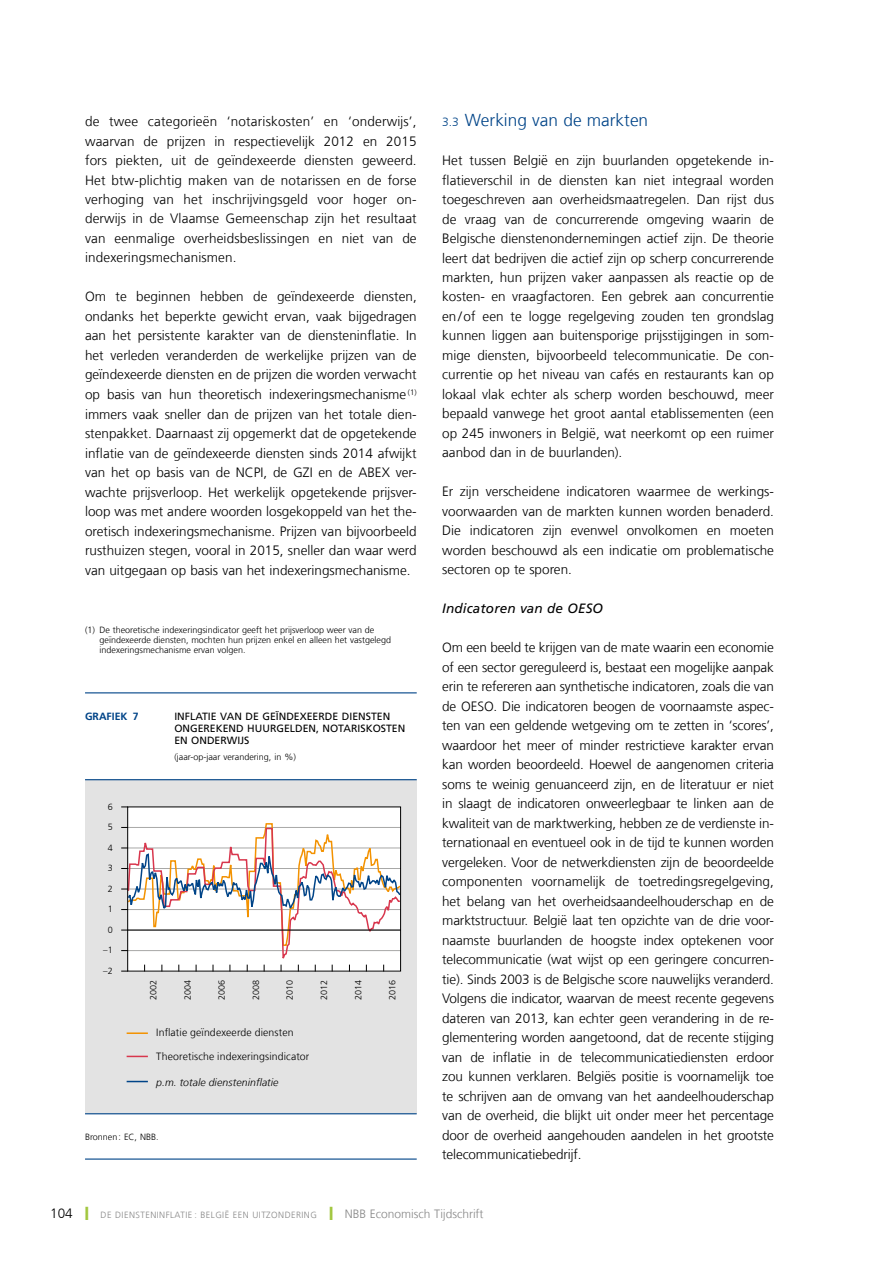
<style>
.page{position:relative;width:893px;height:1263px;background:#fff}
.page>*{position:absolute;margin:0;border:0;box-sizing:border-box;transform-origin:0 0}
.t1{font:300 17.25px "Frutiger LT Com";color:#048}
.t2{font:300 13.5px/19.5px "Frutiger LT Com";color:#000;text-align:justify}
.t3{font:italic 13.5px "Frutiger LT Com";letter-spacing:.01em;color:#000}
.t4{font:10.5px/12px "Frutiger LT Com";color:#000}
.t5{font:300 10.5px "Frutiger LT Com";letter-spacing:.01em;color:#000}
.t6{font:italic 300 10.5px "Frutiger LT Com";letter-spacing:.01em;color:#000}
.t7{font:700 10.5px "Frutiger LT Com";color:#048}
.t8{font:300 9px/9.8px "Frutiger LT Com";color:#000}
.t9{font:300 9px "Frutiger LT Com";letter-spacing:.05em;color:#878787}
.s1{font-size:12px}
.s2{font-size:13.5px;color:#000}
.s3{color:#a2c740}
</style>
<div class="page">
<div style="left:85px;top:780px;width:332px;height:334px;background:#e3e3e3"></div>
<hr style="left:85px;top:692px;width:332px;height:1px;background:#048">
<hr style="left:85px;top:1158px;width:332px;height:2px;background:#048">
<hr style="left:85px;top:779px;width:332px;height:1px;background:#048">
<hr style="left:85px;top:1113px;width:332px;height:1px;background:#048">
<div style="left:128px;top:807px;width:273px;height:164px;background:#fff"></div>
<svg style="left:121px;top:822px;width:281px;height:150px"></svg>
<hr style="left:127px;top:930px;width:274px;height:1px;background:#000">
<div style="left:127px;top:806px;width:274px;height:165px;border:1px solid #000"></div>
<hr style="left:127px;top:1032px;width:21px;height:2px;background:#f39200">
<svg style="left:127px;top:1056px;width:21px;height:1px"></svg>
<svg style="left:127px;top:1081px;width:21px;height:1px"></svg>
<p class="t2" style="left:85px;top:111px;width:333px">de twee categorieën ‘notariskosten’ en ‘onderwijs’, waarvan de prijzen in respectievelijk 2012 en 2015 fors piekten, uit de geïndexeerde diensten geweerd.<br>Het btw-plichtig maken van de notarissen en de forse verhoging van het inschrijvingsgeld voor hoger on&shy;derwijs in de Vlaamse Gemeenschap zijn het resultaat van eenmalige overheidsbeslissingen en niet van de indexeringsmechanismen.</p>
<p class="t2" style="left:85px;top:287px;width:333px">Om te beginnen hebben de geïndexeerde diensten, ondanks het beperkte gewicht ervan, vaak bijgedragen aan het persistente karakter van de diensteninflatie. In het verleden veranderden de werkelijke prijzen van de geïndexeerde diensten en de prijzen die worden verwacht op basis van hun theoretisch indexeringsmechanisme <sup>(1) </sup>immers vaak sneller dan de prijzen van het totale dien&shy;stenpakket. Daarnaast zij opgemerkt dat de opgetekende inflatie van de geïndexeerde diensten sinds 2014 afwijkt van het op basis van de NCPI</p>
<p class="t2" style="left:85px;top:462px;width:333px;text-indent:179px">, de GZI en de ABEX ver&shy;wachte prijsverloop. Het werkelijk opgetekende prijsver&shy;loop was met andere woorden losgekoppeld van het the&shy;oretisch indexeringsmechanisme. Prijzen van bijvoorbeeld rusthuizen stegen, vooral in 2015, sneller dan waar werd van uitgegaan op basis van het indexeringsmechanisme.</p>
<p class="t8" style="left:99px;top:625px;width:293px;text-indent:-14px">(1) De theoretische indexeringsindicator geeft het prijsverloop weer van de geïndexeerde diensten, mochten hun prijzen enkel en alleen het vastgelegd indexeringsmechanisme ervan volgen.</p>
<p class="t7" style="left:85px;top:710px;width:55px">GRAFIEK 7</p>
<p class="t4" style="left:174px;top:710px;width:233px">INFLATIE VAN DE GEÏNDEXEERDE DIENSTEN<br>ONGEREKEND HUURGELDEN, NOTARISKOSTEN<br>EN ONDERWIJS</p>
<p class="t8" style="left:174px;top:752px;width:123px">(jaar-op-jaar verandering, in %)</p>
<p class="t8" style="left:108px;top:801px;width:7px">6</p>
<p class="t8" style="left:108px;top:822px;width:7px">5</p>
<p class="t8" style="left:108px;top:842px;width:7px">4</p>
<p class="t8" style="left:108px;top:863px;width:7px">3</p>
<p class="t8" style="left:108px;top:883px;width:7px">2</p>
<p class="t8" style="left:108px;top:904px;width:7px">1</p>
<p class="t8" style="left:108px;top:924px;width:7px">0</p>
<p class="t8" style="left:103px;top:945px;width:11px">–1</p>
<p class="t8" style="left:103px;top:965px;width:11px">–2</p>
<p class="t8" style="left:148px;top:1000px;width:22px;rotate:-90deg">2002</p>
<p class="t8" style="left:183px;top:1000px;width:22px;rotate:-90deg">2004</p>
<p class="t8" style="left:217px;top:1000px;width:22px;rotate:-90deg">2006</p>
<p class="t8" style="left:251px;top:1000px;width:22px;rotate:-90deg">2008</p>
<p class="t8" style="left:285px;top:1000px;width:22px;rotate:-90deg">2010</p>
<p class="t8" style="left:319px;top:1000px;width:22px;rotate:-90deg">2012</p>
<p class="t8" style="left:353px;top:1000px;width:22px;rotate:-90deg">2014</p>
<p class="t8" style="left:387px;top:1000px;width:22px;rotate:-90deg">2016</p>
<p class="t5" style="left:156px;top:1026px;width:139px">Inflatie geïndexeerde diensten</p>
<p class="t5" style="left:156px;top:1049px;width:155px">Theoretische indexeringsindicator</p>
<p class="t6" style="left:156px;top:1075px;width:124px">p.m. totale diensteninflatie</p>
<p class="t8" style="left:85px;top:1131px;width:75px">Bronnen: EC, NBB.</p>
<p class="t1" style="left:442px;top:109px;width:207px"><span class="s1">3.3</span> Werking van de markten</p>
<p class="t2" style="left:442px;top:150px;width:333px">Het tussen België en zijn buurlanden opgetekende in&shy;flatieverschil in de diensten kan niet integraal worden toegeschreven aan overheidsmaatregelen. Dan rijst dus de vraag van de concurrerende omgeving waarin de Belgische dienstenondernemingen actief zijn. De theorie leert dat bedrijven die actief zijn op scherp concurrerende markten, hun prijzen vaker aanpassen als reactie op de kosten- en vraagfactoren. Een gebrek aan concurrentie en/of een te logge regelgeving zouden ten grondslag kunnen liggen aan buitensporige prijsstijgingen in som&shy;mige diensten, bijvoorbeeld telecommunicatie. De con&shy;currentie op het niveau van cafés en restaurants kan op lokaal vlak echter als scherp worden beschouwd, meer bepaald vanwege het groot aantal etablissementen (een op 245 inwoners in België, wat neerkomt op een ruimer aanbod dan in de buurlanden).</p>
<p class="t2" style="left:442px;top:482px;width:333px">Er zijn verscheidene indicatoren waarmee de werkings&shy;voorwaarden van de markten kunnen worden benaderd.<br>Die indicatoren zijn evenwel onvolkomen en moeten worden beschouwd als een indicatie om problematische sectoren op te sporen.</p>
<p class="t3" style="left:442px;top:600px;width:162px">Indicatoren van de OESO</p>
<p class="t2" style="left:442px;top:638px;width:333px">Om een beeld te krijgen van de mate waarin een economie of een sector gereguleerd is, bestaat een mogelijke aanpak erin te refereren aan synthetische indicatoren, zoals die van de OESO . Die indicatoren beogen de voornaamste aspec&shy;ten van een geldende wetgeving om te zetten in ‘scores’, waardoor het meer of minder restrictieve karakter ervan kan worden beoordeeld. Hoewel de aangenomen criteria soms te weinig genuanceerd zijn, en de literatuur er niet in slaagt de indicatoren onweerlegbaar te linken aan de kwaliteit van de marktwerking, hebben ze de verdienste in&shy;ternationaal en eventueel ook in de tijd te kunnen worden vergeleken. Voor de netwerkdiensten zijn de beoordeelde componenten voornamelijk de toetredingsregelgeving, het belang van het overheidsaandeelhouderschap en de marktstructuur. België laat ten opzichte van de drie voor&shy;naamste buurlanden de hoogste index optekenen voor telecommunicatie (wat wijst op een geringere concurren&shy;tie). Sinds 2003 is de Belgische score nauwelijks veranderd.<br>Volgens die indicator, waarvan de meest recente gegevens dateren van 2013, kan echter geen verandering in de re&shy;glementering worden aangetoond, dat de recente stijging van de inflatie in de telecommunicatiediensten erdoor zou kunnen verklaren. Belgiës positie is voornamelijk toe te schrijven aan de omvang van het aandeelhouderschap van de overheid, die blijkt uit onder meer het percentage door de overheid aangehouden aandelen in het grootste telecommunicatiebedrijf.</p>
<p class="t9" style="left:50px;top:1209px;width:435px"><span class="s2">104</span> <span class="s3">❙</span> De diensteninflatie : België ee n u itzonde ring <span class="s3">❙</span> <span class="s1">NBB Economisch Tijdschrift</span></p>
</div>
